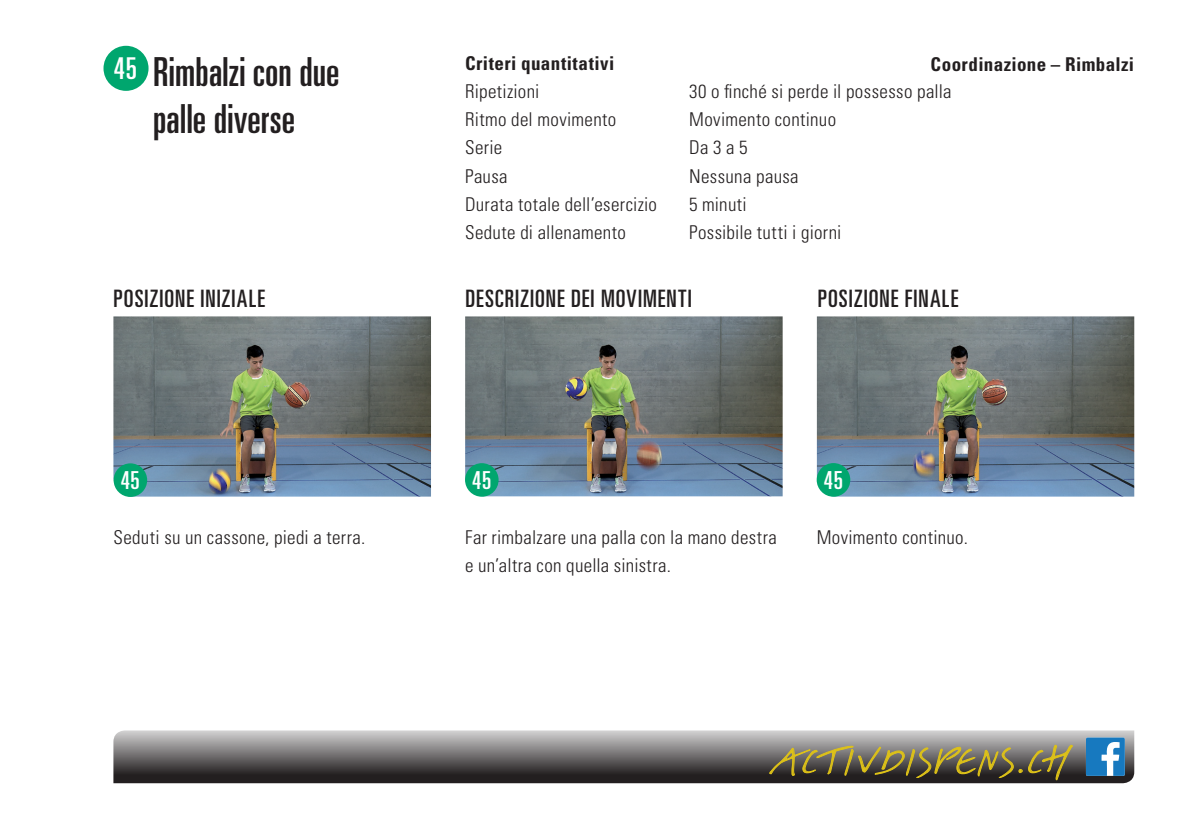
<style>
.page{position:relative;width:1191px;height:840px;background:#fff}
.page>*{position:absolute;margin:0;border:0;box-sizing:border-box;transform-origin:0 0}
.t1{font:ultra-condensed 40px/46.8px "Univers LT Std";color:#231f20}
.t2{font:35.2px "Linotype Belle";letter-spacing:-.02em;color:#dec218}
.t3{font:ultra-condensed 30px "Univers LT Std";color:#fff}
.t4{font:ultra-condensed 24.8px "Univers LT Std";color:#fff}
.t5{font:ultra-condensed 24px "Univers LT Std";letter-spacing:.045em;color:#231f20}
.t6{font:300 condensed 19px/28px "Univers LT Std";letter-spacing:.02em;color:#231f20}
.t7{font:700 condensed 19px "Univers LT Std";letter-spacing:.02em;color:#231f20}
</style>
<div class="page">
<svg style="left:113px;top:730px;width:1021px;height:52px;background:#767475"></svg>
<svg style="left:768px;top:740px;width:306px;height:40px;background:#706a55"></svg>
<svg style="left:1086px;top:737px;width:38px;height:38px"></svg>
<img style="left:465px;top:316px;width:317px;height:180px">
<div style="left:465px;top:463px;width:33px;height:33px;background:#00a66e;border-radius:50%"></div>
<img style="left:817px;top:316px;width:317px;height:180px">
<div style="left:816px;top:463px;width:34px;height:33px;background:#00a66e;border-radius:50%"></div>
<div style="left:103px;top:46px;width:45px;height:45px;background:#00a66e;border-radius:50%"></div>
<img style="left:113px;top:316px;width:318px;height:180px">
<div style="left:114px;top:463px;width:33px;height:33px;background:#00a66e;border-radius:50%"></div>
<h3 class="t3" style="left:114px;top:51px;width:25px">45</h3>
<h1 class="t1" style="left:153px;top:48px;width:188px">Rimbalzi con due palle diverse</h1>
<p class="t7" style="left:465px;top:52px;width:151px">Criteri quantitativi</p>
<p class="t6" style="left:465px;top:78px;width:76px">Ripetizioni</p>
<p class="t6" style="left:689px;top:78px;width:264px">30 o finché si perde il possesso palla</p>
<p class="t6" style="left:465px;top:106px;width:153px">Ritmo del movimento</p>
<p class="t6" style="left:689px;top:106px;width:148px">Movimento continuo</p>
<p class="t6" style="left:465px;top:134px;width:39px">Serie</p>
<p class="t6" style="left:689px;top:134px;width:60px">Da 3 a 5</p>
<p class="t6" style="left:465px;top:162px;width:44px">Pausa</p>
<p class="t6" style="left:689px;top:162px;width:111px">Nessuna pausa</p>
<p class="t6" style="left:465px;top:190px;width:193px">Durata totale dell’esercizio</p>
<p class="t6" style="left:689px;top:190px;width:59px">5 minuti</p>
<p class="t6" style="left:465px;top:218px;width:162px">Sedute di allenamento</p>
<p class="t6" style="left:689px;top:218px;width:154px">Possibile tutti i giorni</p>
<p class="t7" style="left:930px;top:52px;width:205px">Coordinazione – Rimbalzi</p>
<p class="t5" style="left:113px;top:284px;width:153px">POSIZIONE INIZIALE</p>
<p class="t5" style="left:465px;top:284px;width:228px">DESCRIZIONE DEI MOVIMENTI</p>
<p class="t5" style="left:817px;top:284px;width:142px">POSIZIONE FINALE</p>
<h3 class="t4" style="left:121px;top:466px;width:21px">45</h3>
<p class="t6" style="left:113px;top:523px;width:254px">Seduti su un cassone, piedi a terra.</p>
<h3 class="t4" style="left:472px;top:465px;width:21px">45</h3>
<h3 class="t4" style="left:823px;top:465px;width:21px">45</h3>
<p class="t6" style="left:465px;top:523px;width:313px">Far rimbalzare una palla con la mano destra e un’altra con quella sinistra.</p>
<p class="t6" style="left:816px;top:523px;width:153px">Movimento continuo.</p>
<h2 class="t2" style="left:770px;top:744px;width:305px">activdispens.ch</h2>
</div>
